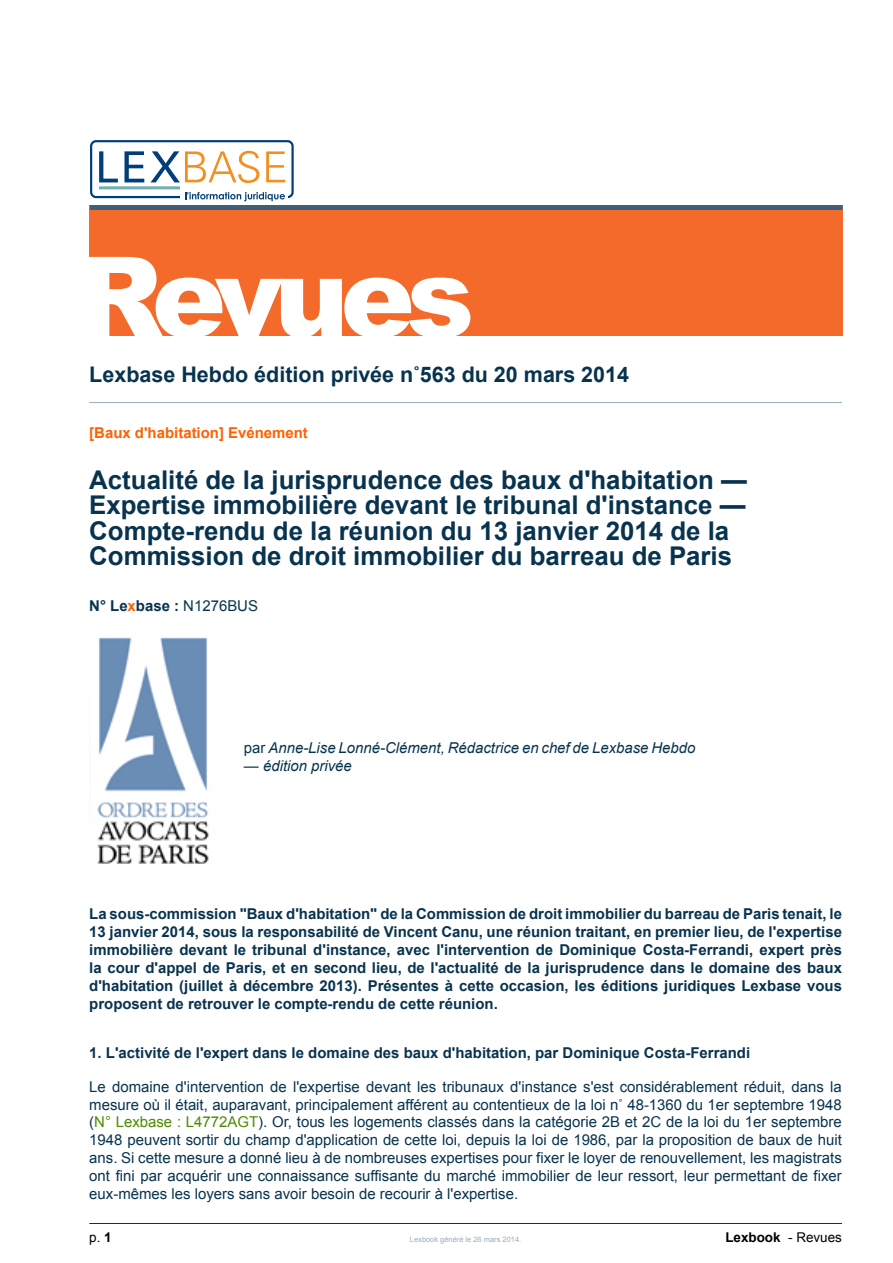
<style>
.page{position:relative;width:893px;height:1263px;background:#fff}
.page>*{position:absolute;margin:0;border:0;box-sizing:border-box;transform-origin:0 0}
.t1{font:900 111.15px "Arial";letter-spacing:-.075em;color:#fff}
.t2{font:700 25.8px/25.7px "Arial";color:#08334f}
.t3{font:700 21.45px "Arial";color:#08334f}
.t4{font:15px/18px "Arial";color:#08334f;text-align:justify}
.t5{font:700 15px/18px "Arial";color:#08334f;text-align:justify}
.t6{font:italic 15px "Arial";color:#08334f}
.t7{font:700 15px "Arial";color:#ff6100}
.t8{font:700 13.5px "Arial";color:#000}
.t9{font:13.5px "Arial";color:#000}
.t10{font:7.5px "Arial";color:#9cadba}
.s1{color:#ff6100}
.s2{font-weight:400}
.s3{font-style:normal}
.s4{color:#4d8c00}
.s5{font-weight:700}
</style>
<div class="page">
<svg style="left:99px;top:151px;width:19px;height:31px"></svg>
<svg style="left:124px;top:151px;width:20px;height:31px"></svg>
<hr style="left:99px;top:186px;width:81px;height:3px;background:#72aeb6">
<svg style="left:150px;top:151px;width:109px;height:32px"></svg>
<svg style="left:266px;top:151px;width:19px;height:31px"></svg>
<div style="left:90px;top:140px;width:204px;height:58px;border:2px solid #003e7a;border-radius:5px"></div>
<div style="left:180px;top:194px;width:108px;height:5px;background:#fff"></div>
<svg style="left:185px;top:192px;width:100px;height:9px"></svg>
<div style="left:89px;top:205px;width:753px;height:6px;background:#3d5f77"></div>
<div style="left:89px;top:211px;width:753px;height:125px;background:#f36a2a"></div>
<hr style="left:89px;top:402px;width:753px;height:1px;background:#9cadba">
<img style="left:97px;top:637px;width:112px;height:227px">
<hr style="left:89px;top:1223px;width:753px;height:1px;background:#08334f">
<h1 class="t1" style="left:76px;top:216px;width:400px">Revues</h1>
<h3 class="t3" style="left:89px;top:366px;width:541px">Lexbase Hebdo édition privée n˚563 du 20 mars 2014</h3>
<p class="t7" style="left:89px;top:427px;width:220px">[Baux d'habitation] Evénement</p>
<h2 class="t2" style="left:89px;top:469px;width:659px">Actualité de la jurisprudence des baux d'habitation — Expertise immobilière devant le tribunal d'instance — Compte-rendu de la réunion du 13 janvier 2014 de la Commission de droit immobilier du barreau de Paris</h2>
<p class="t5" style="left:89px;top:598px;width:170px">N° Le<span class="s1">x</span>base : <span class="s2">N1276BUS</span></p>
<p class="t6" style="left:244px;top:742px;width:453px"><span class="s3">par</span> Anne-Lise Lonné-Clément, Rédactrice en chef de Lexbase Hebdo</p>
<p class="t6" style="left:244px;top:760px;width:109px">— édition privée</p>
<p class="t5" style="left:89px;top:906px;width:754px">La sous-commission "Baux d'habitation" de la Commission de droit immobilier du barreau de Paris tenait, le 13 janvier 2014, sous la responsabilité de Vincent Canu, une réunion traitant, en premier lieu, de l'expertise immobilière devant le tribunal d'instance, avec l'intervention de Dominique Costa-Ferrandi, expert près la cour d'appel de Paris, et en second lieu, de l'actualité de la jurisprudence dans le domaine des baux d'habitation (juillet à décembre 2013). Présentes à cette occasion, les éditions juridiques Lexbase vous proposent de retrouver le compte-rendu de cette réunion.</p>
<p class="t5" style="left:89px;top:1045px;width:662px">1. L'activité de l'expert dans le domaine des baux d'habitation, par Dominique Costa-Ferrandi</p>
<p class="t4" style="left:89px;top:1079px;width:754px">Le domaine d'intervention de l'expertise devant les tribunaux d'instance s'est considérablement réduit, dans la mesure où il était, auparavant, principalement afférent au contentieux de la loi n˚ 48-1360 du 1er septembre 1948 (<span class="s4">N° Lexbase : L4772AGT</span>). Or, tous les logements classés dans la catégorie 2B et 2C de la loi du 1er septembre 1948 peuvent sortir du champ d'application de cette loi, depuis la loi de 1986, par la proposition de baux de huit ans. Si cette mesure a donné lieu à de nombreuses expertises pour fixer le loyer de renouvellement, les magistrats ont fini par acquérir une connaissance suffisante du marché immobilier de leur ressort, leur permettant de fixer eux-mêmes les loyers sans avoir besoin de recourir à l'expertise.</p>
<p class="t9" style="left:89px;top:1232px;width:24px">p. <span class="s5">1</span></p>
<p class="t10" style="left:410px;top:1236px;width:113px">Lexbook généré le 26 mars 2014.</p>
<p class="t8" style="left:725px;top:1232px;width:118px">Lexbook <span class="s2">- Revues</span></p>
</div>
